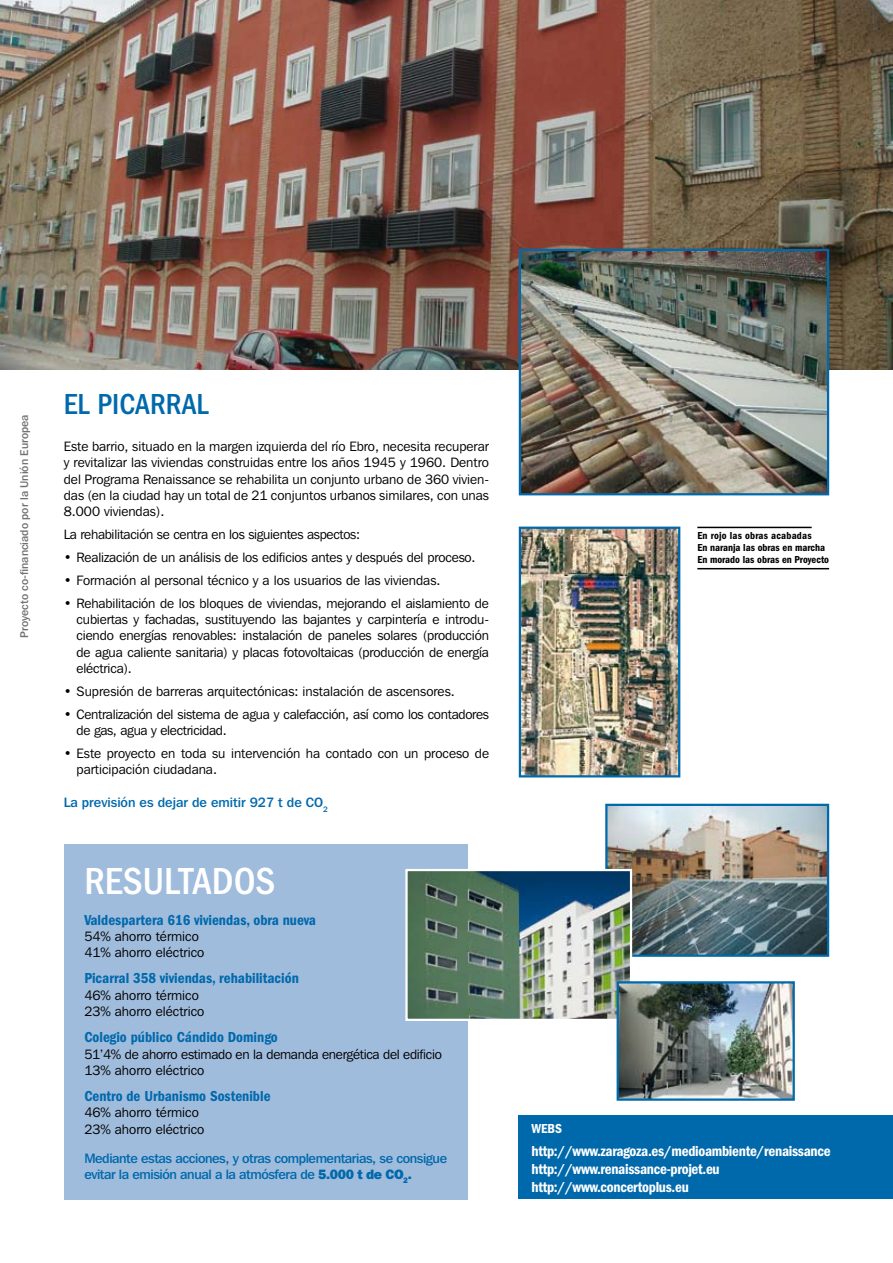
<style>
.page{position:relative;width:893px;height:1263px;background:#fff}
.page>*{position:absolute;margin:0;border:0;box-sizing:border-box;transform-origin:0 0}
.t1{font:500 condensed 39px "Franklin Gothic";color:#fff}
.t2{font:500 condensed 30px "Franklin Gothic";color:#0069ac}
.t3{font:600 condensed 15px "Franklin Gothic";color:#0069ac}
.t4{font:600 condensed 15px/18px "Franklin Gothic";letter-spacing:-.02em;color:#fff}
.t5{font:13.5px/16.2px "Franklin Gothic IT Cby BT";color:#000}
.t6{font:13.5px/16.2px "Franklin Gothic IT Cby BT";letter-spacing:-.02em;color:#000}
.t7{font:500 13.5px/16.2px "Franklin Gothic IT Cby BT";letter-spacing:-.03em;color:#0069ac}
.t8{font:500 13.5px "Franklin Gothic IT Cby BT";color:#0069ac}
.t9{font:600 condensed 13.5px "Franklin Gothic";color:#fff}
.t10{font:500 11.25px "Franklin Gothic IT Cby BT";color:#707173}
.t11{font:600 condensed 10.5px/12px "Franklin Gothic";color:#000}
.s1{font-weight:800}
</style>
<div class="page">
<img style="left:608px;top:807px;width:218px;height:147px">
<div style="left:605px;top:804px;width:224px;height:153px;border:2px solid #0069ac"></div>
<img style="left:0;top:0;width:893px;height:370px">
<img style="left:522px;top:252px;width:304px;height:240px">
<div style="left:519px;top:249px;width:310px;height:246px;border:2px solid #0069ac"></div>
<img style="left:522px;top:530px;width:155px;height:244px">
<div style="left:519px;top:527px;width:161px;height:250px;border:2px solid #0069ac"></div>
<hr style="left:697px;top:568px;width:132px;height:1px;background:#000">
<hr style="left:697px;top:527px;width:115px;height:1px;background:#000">
<div style="left:64px;top:844px;width:404px;height:355px;background:#a0bcdc"></div>
<div style="left:519px;top:1115px;width:374px;height:84px;background:#0069ac"></div>
<img style="left:408px;top:872px;width:221px;height:146px">
<div style="left:405px;top:869px;width:227px;height:152px;border:2px solid #fff"></div>
<img style="left:620px;top:984px;width:172px;height:114px">
<div style="left:617px;top:981px;width:178px;height:120px;border:2px solid #0069ac"></div>
<p class="t10" style="left:17px;top:638px;width:225px;rotate:-90deg">Proyecto co-financiado por la Unión Europea</p>
<h2 class="t2" style="left:64px;top:387px;width:146px">EL PICARRAL</h2>
<p class="t5" style="left:64px;top:438px;width:427px;text-align:justify">Este barrio, situado en la margen izquierda del río Ebro, necesita recuperar y revitalizar las viviendas construidas entre los años 1945 y 1960. Dentro del Programa Renaissance se rehabilita un conjunto urbano de 360 vivien&shy;das (en la ciudad hay un total de 21 conjuntos urbanos similares, con unas 8.000 viviendas).</p>
<p class="t6" style="left:64px;top:526px;width:298px">La rehabilitación se centra en los siguientes aspectos:</p>
<p class="t5" style="left:64px;top:549px;width:413px">• Realización de un análisis de los edificios antes y después del proceso.</p>
<p class="t5" style="left:64px;top:572px;width:378px">• Formación al personal técnico y a los usuarios de las viviendas.</p>
<p class="t5" style="left:77px;top:595px;width:414px;text-align:justify;text-indent:-13px">• Rehabilitación de los bloques de viviendas, mejorando el aislamiento de cubiertas y fachadas, sustituyendo las bajantes y carpintería e introdu&shy;ciendo energías renovables: instalación de paneles solares (producción de agua caliente sanitaria) y placas fotovoltaicas (producción de energía eléctrica).</p>
<p class="t5" style="left:64px;top:683px;width:393px">• Supresión de barreras arquitectónicas: instalación de ascensores.</p>
<p class="t6" style="left:77px;top:706px;width:414px;text-indent:-13px">• Centralización del sistema de agua y calefacción, así como los contadores de gas, agua y electricidad.</p>
<p class="t5" style="left:77px;top:745px;width:414px;text-indent:-13px">• Este proyecto en toda su intervención ha contado con un proceso de participación ciudadana.</p>
<p class="t8" style="left:64px;top:794px;width:266px">La previsión es dejar de emitir 927 t de CO<sub>2</sub></p>
<h1 class="t1" style="left:84px;top:859px;width:193px">RESULTADOS</h1>
<p class="t3" style="left:84px;top:911px;width:233px">Valdespartera 616 viviendas, obra nueva</p>
<p class="t5" style="left:84px;top:928px;width:121px">54% ahorro térmico<br>41% ahorro eléctrico</p>
<p class="t3" style="left:84px;top:970px;width:216px">Picarral 358 viviendas, rehabilitación</p>
<p class="t5" style="left:84px;top:986px;width:121px">46% ahorro térmico<br>23% ahorro eléctrico</p>
<p class="t3" style="left:84px;top:1029px;width:195px">Colegio público Cándido Domingo</p>
<p class="t6" style="left:84px;top:1045px;width:359px">51’4% de ahorro estimado en la demanda energética del edificio<br>13% ahorro eléctrico</p>
<p class="t3" style="left:84px;top:1088px;width:188px">Centro de Urbanismo Sostenible</p>
<p class="t5" style="left:84px;top:1104px;width:121px">46% ahorro térmico<br>23% ahorro eléctrico</p>
<p class="t7" style="left:84px;top:1149px;width:364px">Mediante estas acciones, y otras complementarias, se consigue evitar la emisión anual a la atmósfera de <span class="s1">5.000 t de CO</span><sub>2</sub><span class="s1">.</span></p>
<p class="t11" style="left:697px;top:530px;width:133px">En rojo las obras acabadas<br>En naranja las obras en marcha<br>En morado las obras en Proyecto</p>
<p class="t9" style="left:531px;top:1121px;width:31px">webs</p>
<p class="t4" style="left:531px;top:1142px;width:301px">http://www.zaragoza.es/medioambiente/renaissance http://www.renaissance-projet.eu http://www.concertoplus.eu</p>
</div>
